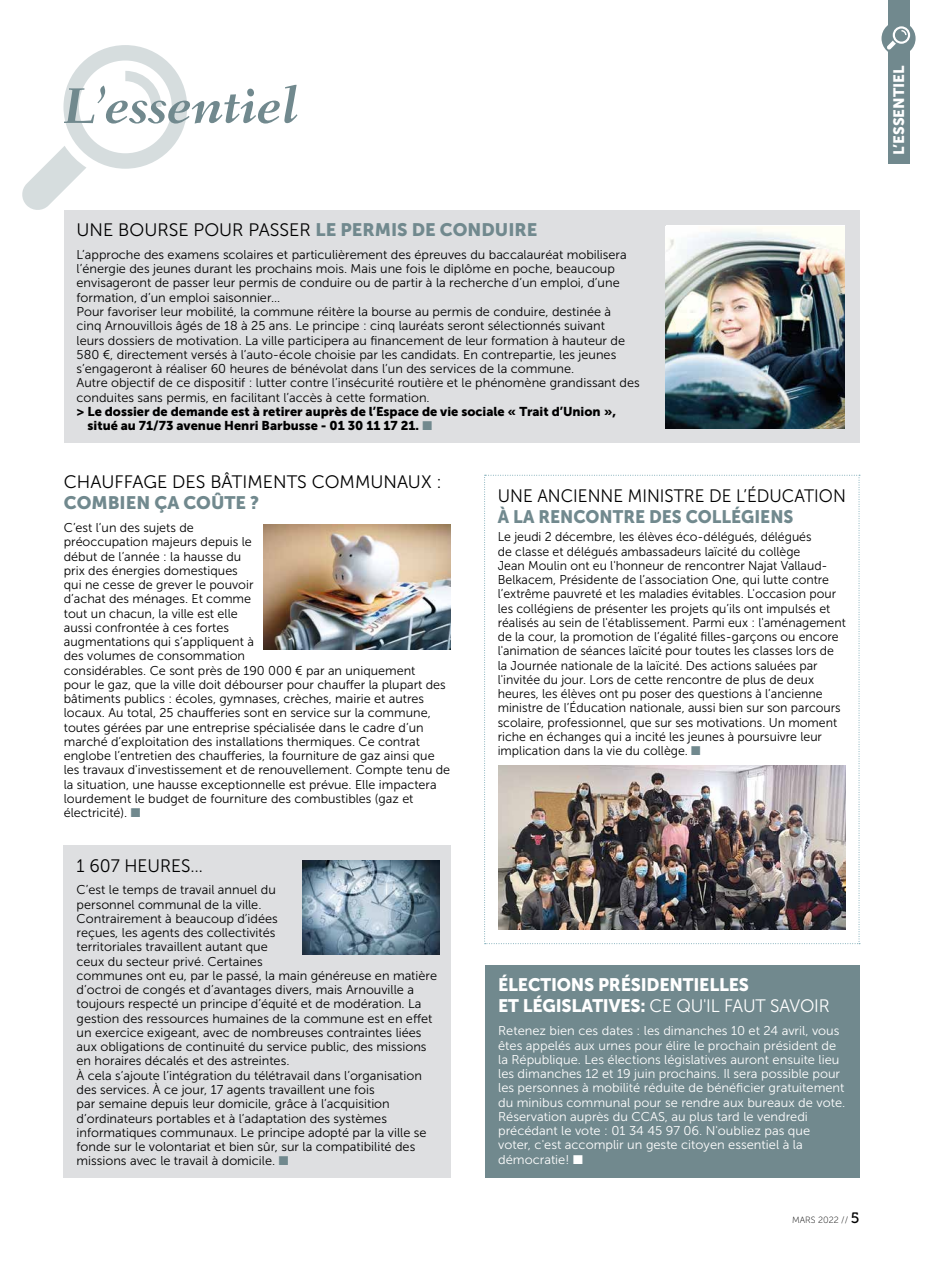
<style>
.page{position:relative;width:936px;height:1263px;background:#fff}
.page>*{position:absolute;margin:0;border:0;box-sizing:border-box;transform-origin:0 0}
.t1{font:italic 700 51px "Fairfield LH";color:#71898e}
.t2{font:18px "Museo Sans 300";color:#000}
.t3{font:18px "Museo Sans 300";color:#000;scale:.95 1}
.t4{font:18px "Museo Sans 300";letter-spacing:-.01em;color:#fff}
.t5{font:18px "Museo Sans 900";color:#71898e;scale:.95 1}
.t6{font:18px "Museo Sans 900";letter-spacing:-.01em;color:#fff}
.t7{font:18px "Museo Sans 900";color:#71898e}
.t8{font:15px "Museo Sans 900";color:#fff}
.t9{font:12.75px/14.2px "Museo Sans 300";color:#000}
.t10{font:12.75px/14.2px "Museo Sans 300";color:#fff}
.t11{font:12.75px/14.2px "Museo Sans 900";color:#000}
.t12{font:9px "Museo Sans 100";color:#000}
.s1{font-family:"Museo Sans 900";color:#71898e}
.s2{color:#71898e}
.s3{font-family:"Museo Sans 900"}
.s4{font-family:"Museo 500";font-size:15px}
</style>
<div class="page">
<svg style="left:22px;top:45px;width:165px;height:165px"></svg>
<div style="left:887px;top:0;width:22px;height:164px;background:#71898e"></div>
<div style="left:881px;top:21px;width:34px;height:34px;background:#71898e;border-radius:50%"></div>
<svg style="left:886px;top:26px;width:24px;height:24px"></svg>
<div style="left:64px;top:210px;width:795px;height:233px;background:#dedfe1"></div>
<div style="left:64px;top:845px;width:387px;height:333px;background:#dedfe1"></div>
<svg style="left:484px;top:475px;width:376px;height:469px"></svg>
<img style="left:665px;top:227px;width:179px;height:201px">
<img style="left:498px;top:766px;width:347px;height:164px">
<img style="left:263px;top:525px;width:188px;height:125px">
<img style="left:303px;top:860px;width:137px;height:95px">
<div style="left:485px;top:965px;width:374px;height:213px;background:#71898e"></div>
<h1 class="t1" style="left:64px;top:77px;width:237px">L’essentiel</h1>
<h2 class="t2" style="left:77px;top:220px;width:462px">UNE BOURSE POUR PASSER <span class="s1">LE PERMIS DE CONDUIRE</span></h2>
<p class="t9" style="left:77px;top:248px;width:564px">L’approche des examens scolaires et particulièrement des épreuves du baccalauréat mobilisera l’énergie des jeunes durant les prochains mois. Mais une fois le diplôme en poche, beaucoup envisageront de passer leur permis de conduire ou de partir à la recherche d’un emploi, d’une formation, d’un emploi saisonnier…<br>Pour favoriser leur mobilité, la commune réitère la bourse au permis de conduire, destinée à<br>cinq Arnouvillois âgés de 18 à 25 ans. Le principe : cinq lauréats seront sélectionnés suivant<br>leurs dossiers de motivation. La ville participera au financement de leur formation à hauteur de 580 €, directement versés à l’auto-école choisie par les candidats. En contrepartie, les jeunes s’engageront à réaliser 60 heures de bénévolat dans l’un des services de la commune.<br>Autre objectif de ce dispositif : lutter contre l’insécurité routière et le phénomène grandissant des conduites sans permis, en facilitant l’accès à cette formation.</p>
<p class="t11" style="left:88px;top:404px;width:530px;text-indent:-11px">&gt; Le dossier de demande est à retirer auprès de l’Espace de vie sociale « Trait d’Union », situé au 71/73 avenue Henri Barbusse - 01 30 11 17 21. <span class="s2">■</span></p>
<h2 class="t2" style="left:64px;top:472px;width:379px">CHAUFFAGE DES BÂTIMENTS COMMUNAUX :</h2>
<h2 class="t7" style="left:64px;top:493px;width:197px">COMBIEN ÇA COÛTE ?</h2>
<p class="t9" style="left:64px;top:521px;width:388px">C’est l’un des sujets de<br>préoccupation majeurs depuis le<br>début de l’année : la hausse du<br>prix des énergies domestiques<br>qui ne cesse de grever le pouvoir<br>d’achat des ménages. Et comme<br>tout un chacun, la ville est elle<br>aussi confrontée à ces fortes<br>augmentations qui s’appliquent à<br>des volumes de consommation<br>considérables. Ce sont près de 190 000 € par an uniquement<br>pour le gaz, que la ville doit débourser pour chauffer la plupart des bâtiments publics : écoles, gymnases, crèches, mairie et autres locaux. Au total, 25 chaufferies sont en service sur la commune, toutes gérées par une entreprise spécialisée dans le cadre d’un marché d’exploitation des installations thermiques. Ce contrat englobe l’entretien des chaufferies, la fourniture de gaz ainsi que les travaux d'investissement et de renouvellement. Compte tenu de la situation, une hausse exceptionnelle est prévue. Elle impactera lourdement le budget de fourniture des combustibles (gaz et électricité). <span class="s2">■</span></p>
<h2 class="t2" style="left:77px;top:856px;width:128px">1 607 HEURES…</h2>
<p class="t9" style="left:77px;top:883px;width:362px">C’est le temps de travail annuel du<br>personnel communal de la ville.<br>Contrairement à beaucoup d’idées<br>reçues, les agents des collectivités<br>territoriales travaillent autant que<br>ceux du secteur privé. Certaines<br>communes ont eu, par le passé, la main généreuse en matière d’octroi de congés et d’avantages divers, mais Arnouville a toujours respecté un principe d’équité et de modération. La gestion des ressources humaines de la commune est en effet un exercice exigeant, avec de nombreuses contraintes liées aux obligations de continuité du service public, des missions en horaires décalés et des astreintes.<br>À cela s’ajoute l’intégration du télétravail dans l’organisation des services. À ce jour, 17 agents travaillent une fois<br>par semaine depuis leur domicile, grâce à l’acquisition d’ordinateurs portables et à l’adaptation des systèmes informatiques communaux. Le principe adopté par la ville se fonde sur le volontariat et bien sûr, sur la compatibilité des missions avec le travail à domicile. <span class="s2">■</span></p>
<h2 class="t3" style="left:497px;top:486px;width:368px">UNE ANCIENNE MINISTRE DE L’ÉDUCATION</h2>
<h2 class="t5" style="left:497px;top:506px;width:313px">À LA RENCONTRE DES COLLÉGIENS</h2>
<p class="t9" style="left:497px;top:530px;width:349px">Le jeudi 2 décembre, les élèves éco-délégués, délégués<br>de classe et délégués ambassadeurs laïcité du collège<br>Jean Moulin ont eu l'honneur de rencontrer Najat Vallaud-Belkacem, Présidente de l’association One, qui lutte contre l’extrême pauvreté et les maladies évitables. L'occasion pour les collégiens de présenter les projets qu’ils ont impulsés et réalisés au sein de l'établissement. Parmi eux : l'aménagement de la cour, la promotion de l’égalité filles-garçons ou encore l'animation de séances laïcité pour toutes les classes lors de la Journée nationale de la laïcité. Des actions saluées par l'invitée du jour. Lors de cette rencontre de plus de deux heures, les élèves ont pu poser des questions à l’ancienne ministre de l’Éducation nationale, aussi bien sur son parcours scolaire, professionnel, que sur ses motivations. Un moment riche en échanges qui a incité les jeunes à poursuivre leur implication dans la vie du collège. <span class="s2">■</span></p>
<h2 class="t6" style="left:498px;top:975px;width:252px">ÉLECTIONS PRÉSIDENTIELLES</h2>
<h2 class="t4" style="left:498px;top:996px;width:333px"><span class="s3">ET LÉGISLATIVES :</span> CE QU'IL FAUT SAVOIR</h2>
<p class="t10" style="left:498px;top:1024px;width:348px">Retenez bien ces dates : les dimanches 10 et 24 avril, vous êtes appelés aux urnes pour élire le prochain président de la République. Les élections législatives auront ensuite lieu les dimanches 12 et 19 juin prochains. Il sera possible pour les personnes à mobilité réduite de bénéficier gratuitement du minibus communal pour se rendre aux bureaux de vote.<br>Réservation auprès du CCAS, au plus tard le vendredi précédant le vote : 01 34 45 97 06. N'oubliez pas que voter, c'est accomplir un geste citoyen essentiel à la démocratie ! ■</p>
<p class="t12" style="left:792px;top:1215px;width:69px">MARS 2022 // <span class="s4">5</span></p>
<p class="t8" style="left:890px;top:155px;width:91px;rotate:-90deg">L’ESSENTIEL</p>
</div>
